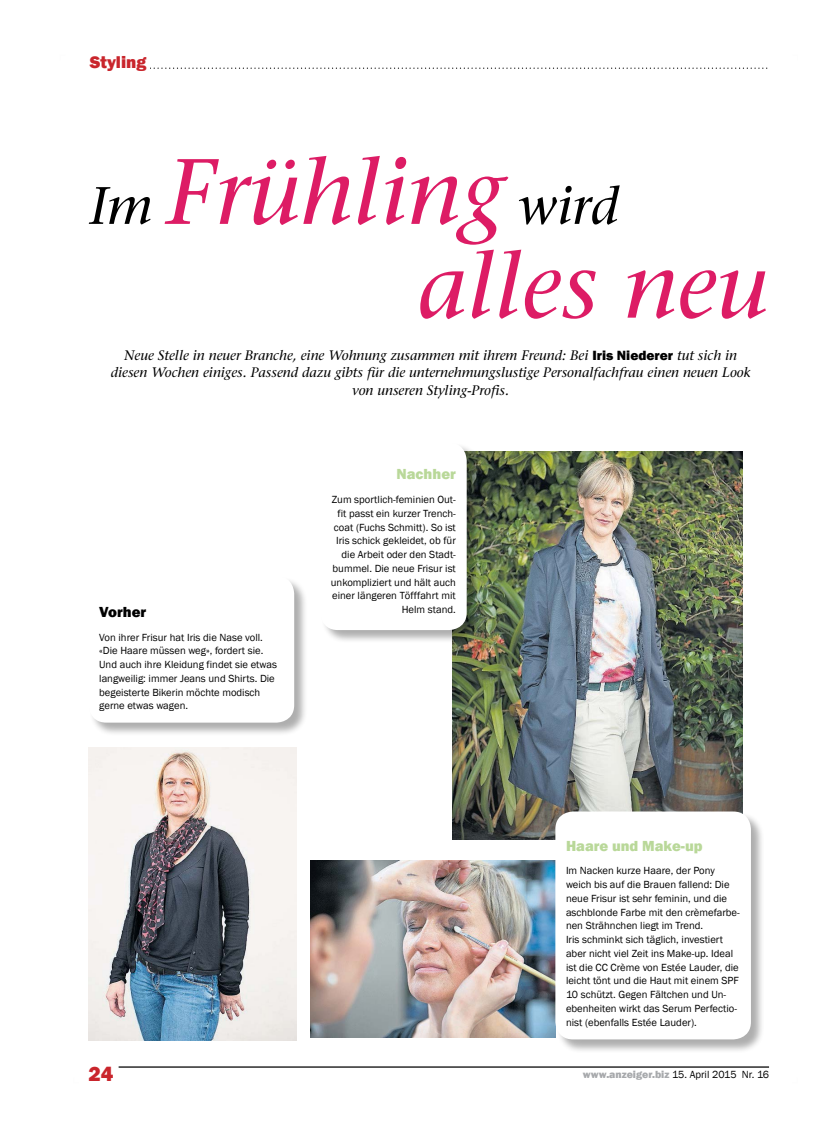
<style>
.page{position:relative;width:833px;height:1134px;background:#fff}
.page>*{position:absolute;margin:0;border:0;box-sizing:border-box;transform-origin:0 0}
.t1{font:italic 92.5px/93.8px "Stone Serif LT";color:#dd1c65}
.t2{font:800 21.25px "Franklin Gothic";color:#c9252c}
.t3{font:800 17.5px "Franklin Gothic";color:#c9252c}
.t4{font:800 15px "Franklin Gothic";color:#b9d899}
.t5{font:800 15px "Franklin Gothic";color:#000}
.t6{font:italic 13.75px/17.5px "Stone Serif";color:#000;text-align:center}
.t7{font:10.62px/13.8px "Franklin Gothic";color:#000}
.s1{font-size:52.5px;color:#000}
.s2{font-family:"Franklin Gothic";font-weight:800;font-style:normal}
.s3{font-weight:800;color:#a7a9ac}
</style>
<div class="page">
<hr style="left:119px;top:1066px;width:650px;height:2px;background:#000">
<svg style="left:150px;top:68px;width:618px;height:1px"></svg>
<img style="left:89px;top:748px;width:207px;height:293px">
<img style="left:452px;top:451px;width:290px;height:389px">
<img style="left:311px;top:860px;width:244px;height:178px">
<div style="left:555px;top:812px;width:210px;height:241px;background:#000;opacity:.32"></div>
<div style="left:555px;top:811px;width:196px;height:228px;background:#fff;border-radius:18px"></div>
<div style="left:89px;top:576px;width:219px;height:160px;background:#000;opacity:.32"></div>
<div style="left:89px;top:576px;width:205px;height:147px;background:#fff;border-radius:18px"></div>
<div style="left:320px;top:443px;width:160px;height:201px;background:#000;opacity:.32"></div>
<div style="left:320px;top:443px;width:147px;height:187px;background:#fff;border-radius:18px"></div>
<h3 class="t3" style="left:90px;top:51px;width:58px">Styling</h3>
<h1 class="t1" style="left:417px;top:146px;width:352px;text-indent:-327px"><span class="s1">Im</span> Frühling <span class="s1">wird </span>alles neu</h1>
<p class="t6" style="left:111px;top:346px;width:641px">Neue Stelle in neuer Branche, eine Wohnung zusammen mit ihrem Freund: Bei <span class="s2">Iris Niederer</span> tut sich in diesen Wochen einiges. Passend dazu gibts für die unternehmungslustige Personalfachfrau einen neuen Look von unseren Styling-Profis.</p>
<h3 class="t5" style="left:99px;top:602px;width:49px">Vorher</h3>
<p class="t7" style="left:99px;top:630px;width:179px">Von ihrer Frisur hat Iris die Nase voll. «Die Haare müssen weg», fordert sie.<br>Und auch ihre Kleidung findet sie etwas langweilig: immer Jeans und Shirts. Die begeisterte Bikerin möchte modisch gerne etwas wagen.</p>
<h3 class="t4" style="left:396px;top:464px;width:61px">Nachher</h3>
<p class="t7" style="left:331px;top:493px;width:127px;text-align:right">Zum sportlich-feminien Out&shy;fit passt ein kurzer Trench&shy;coat (Fuchs Schmitt). So ist<br>Iris schick gekleidet, ob für die Arbeit oder den Stadt&shy;bummel. Die neue Frisur ist unkompliziert und hält auch einer längeren Töfffahrt mit<br>Helm stand.</p>
<h3 class="t4" style="left:566px;top:836px;width:138px">Haare und Make-up</h3>
<p class="t7" style="left:566px;top:864px;width:175px">Im Nacken kurze Haare, der Pony weich bis auf die Brauen fallend: Die neue Frisur ist sehr feminin, und die aschblonde Farbe mit den crèmefarbe&shy;nen Strähnchen liegt im Trend.<br>Iris schminkt sich täglich, investiert aber nicht viel Zeit ins Make-up. Ideal ist die CC Crème von Estée Lauder, die leicht tönt und die Haut mit einem SPF 10 schützt. Gegen Fältchen und Un&shy;ebenheiten wirkt das Serum Perfectio&shy;nist (ebenfalls Estée Lauder).</p>
<h2 class="t2" style="left:88px;top:1060px;width:26px">24</h2>
<p class="t7" style="left:583px;top:1067px;width:188px"><span class="s3">www.anzeiger.biz</span> 15. April 2015 Nr. 16</p>
</div>
